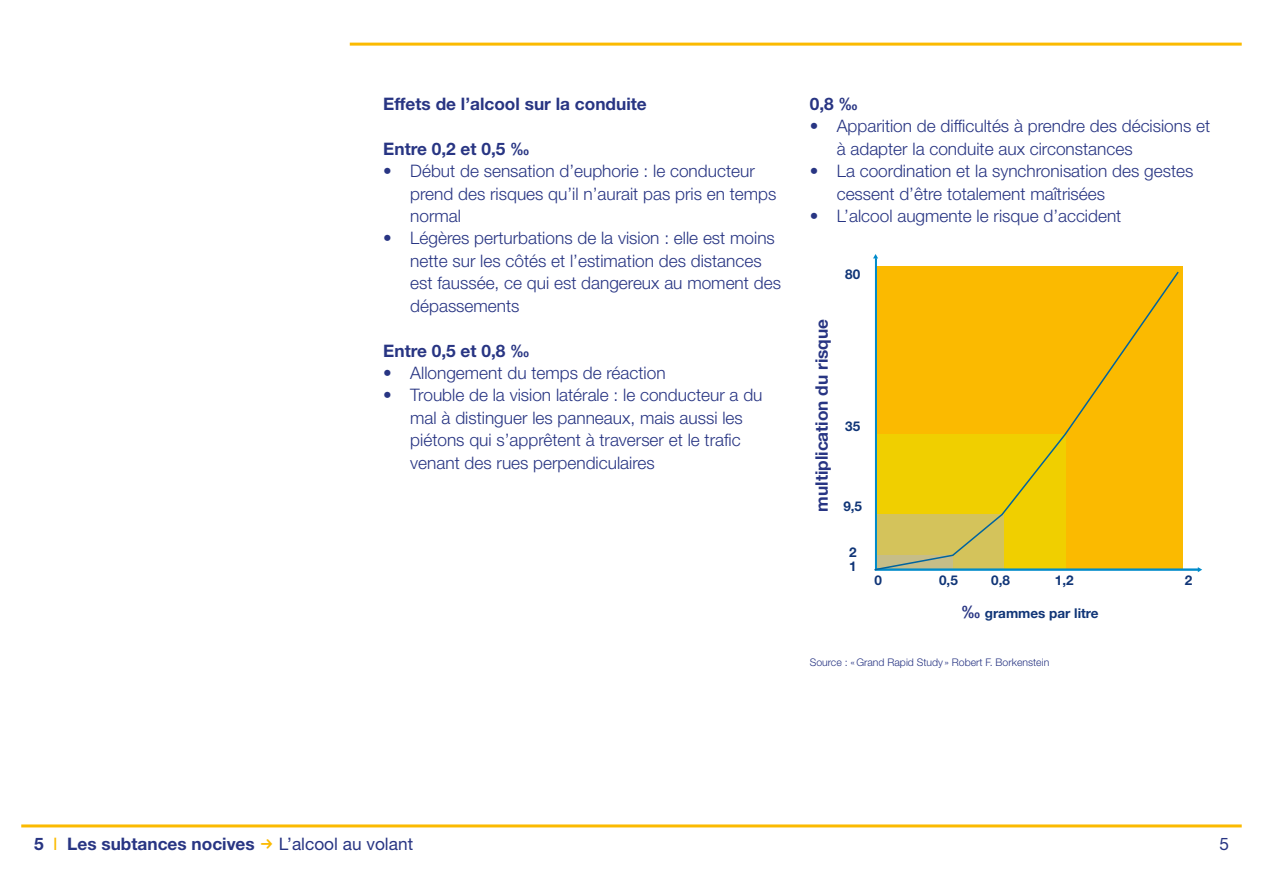
<style>
.page{position:relative;width:1263px;height:893px;background:#fff}
.page>*{position:absolute;margin:0;border:0;box-sizing:border-box;transform-origin:0 0}
.t1{font:300 17.25px/22.4px "Helvetica Neue LT Std";color:#283583}
.t2{font:700 17.25px "Helvetica Neue LT Std";color:#283583}
.t3{font:17.25px "Helvetica Neue LT Std";color:#283583}
.t4{font:700 13.5px "Helvetica Neue LT Std";color:#103577}
.t5{font:300 10.5px "Helvetica Neue LT Std";color:#283583}
.s1{font-size:17.25px;color:#283583}
.s2{font-weight:400;color:#fbba00}
</style>
<div class="page">
<hr style="left:21px;top:824px;width:1221px;height:3px;background:#fbba00">
<hr style="left:350px;top:43px;width:892px;height:3px;background:#fbba00">
<svg style="left:873px;top:254px;width:5px;height:4px"></svg>
<svg style="left:874px;top:258px;width:325px;height:313px"></svg>
<svg style="left:874px;top:270px;width:306px;height:301px;background:#f0bd0c"></svg>
<p class="t2" style="left:383px;top:93px;width:265px">Effets de l’alcool sur la conduite</p>
<p class="t2" style="left:383px;top:138px;width:148px">Entre 0,2 et 0,5 ‰</p>
<p class="t1" style="left:410px;top:159px;width:368px;text-indent:-27px">• Début de sensation d’euphorie : le conducteur prend des risques qu’il n’aurait pas pris en temps normal</p>
<p class="t1" style="left:410px;top:227px;width:372px;text-indent:-27px">• Légères perturbations de la vision : elle est moins nette sur les côtés et l’estimation des distances est faussée, ce qui est dangereux au moment des dépassements</p>
<p class="t2" style="left:383px;top:340px;width:148px">Entre 0,5 et 0,8 ‰</p>
<p class="t1" style="left:383px;top:361px;width:284px">• Allongement du temps de réaction</p>
<p class="t1" style="left:410px;top:384px;width:354px;text-indent:-27px">• Trouble de la vision latérale : le conducteur a du mal à distinguer les panneaux, mais aussi les piétons qui s’apprêtent à traverser et le trafic venant des rues perpendiculaires</p>
<p class="t2" style="left:810px;top:93px;width:50px">0,8 ‰</p>
<p class="t1" style="left:837px;top:115px;width:375px;text-indent:-27px">• Apparition de difficultés à prendre des décisions et à adapter la conduite aux circonstances</p>
<p class="t1" style="left:837px;top:159px;width:358px;text-indent:-27px">• La coordination et la synchronisation des gestes cessent d’être totalement maîtrisées</p>
<p class="t1" style="left:810px;top:204px;width:313px">• L’alcool augmente le risque d’accident</p>
<p class="t4" style="left:845px;top:266px;width:17px">80</p>
<p class="t2" style="left:811px;top:512px;width:194px;rotate:-90deg">multiplication du risque</p>
<p class="t4" style="left:845px;top:418px;width:17px">35</p>
<p class="t4" style="left:843px;top:497px;width:20px">9,5</p>
<p class="t4" style="left:849px;top:544px;width:9px">2</p>
<p class="t4" style="left:849px;top:558px;width:9px">1</p>
<p class="t4" style="left:874px;top:572px;width:9px">0</p>
<p class="t4" style="left:939px;top:572px;width:20px">0,5</p>
<p class="t4" style="left:991px;top:572px;width:20px">0,8</p>
<p class="t4" style="left:1055px;top:572px;width:20px">1,2</p>
<p class="t4" style="left:1185px;top:572px;width:9px">2</p>
<p class="t4" style="left:961px;top:604px;width:139px"><span class="s1">‰</span> grammes par litre</p>
<p class="t5" style="left:810px;top:656px;width:241px">Source : «Grand Rapid Study » Robert F. Borkenstein</p>
<p class="t2" style="left:34px;top:833px;width:222px">5 <span class="s2">I</span> Les subtances nocives</p>
<p class="t3" style="left:279px;top:833px;width:136px">L’alcool au volant</p>
<p class="t3" style="left:1219px;top:833px;width:11px">5</p>
</div>
